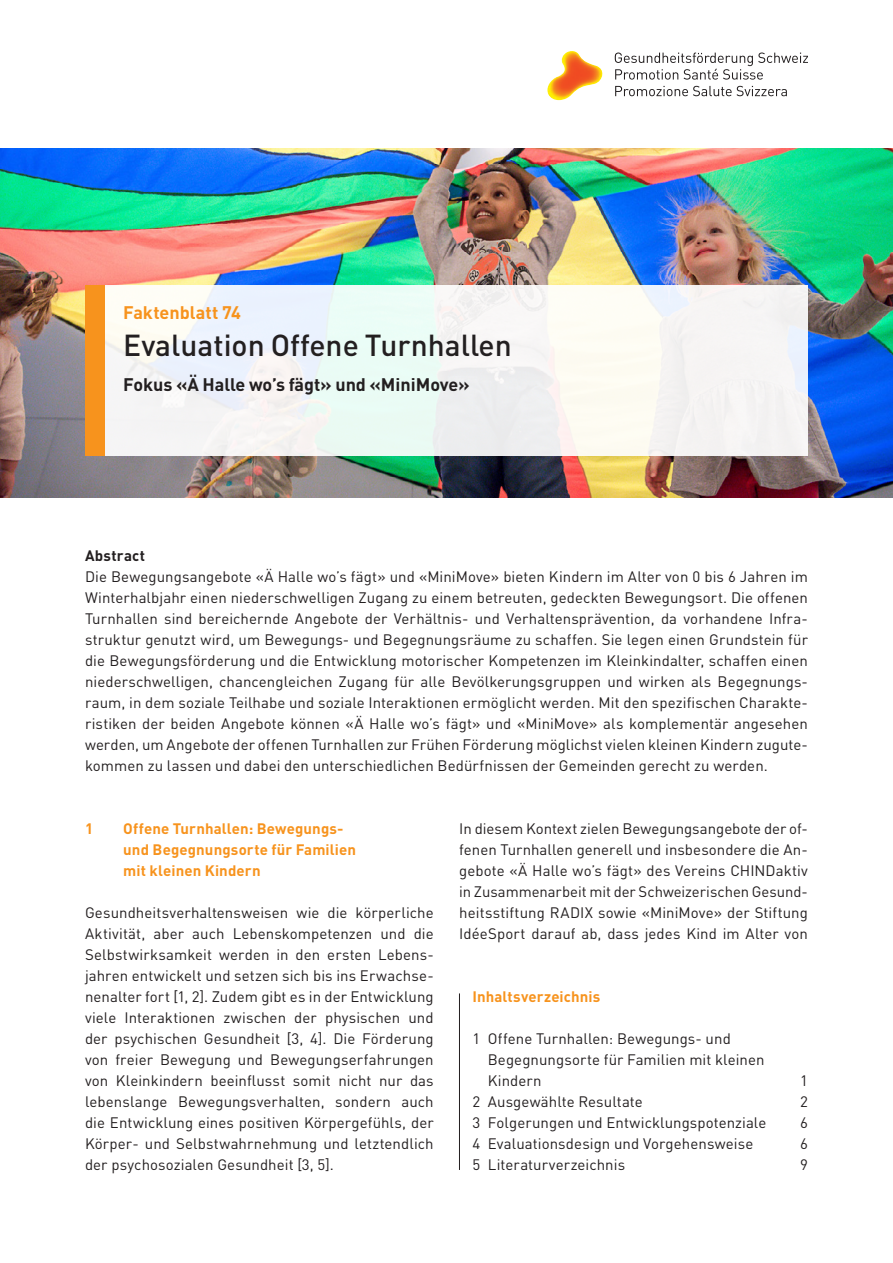
<style>
.page{position:relative;width:893px;height:1263px;background:#fff}
.page>*{position:absolute;margin:0;border:0;box-sizing:border-box;transform-origin:0 0}
.t1{font:500 30px "DIN Pro";color:#231f20}
.t2{font:700 18px "DIN Pro";color:#231f20}
.t3{font:700 18px "DIN Pro";color:#f7931d}
.t4{font:15px/21px "DIN Pro";letter-spacing:.005em;color:#231f20}
.t5{font:700 15px/21px "DIN Pro";letter-spacing:.01em;color:#f7931d}
.t6{font:700 15px "DIN Pro";letter-spacing:.02em;color:#231f20}
</style>
<div class="page">
<img style="left:0;top:149px;width:893px;height:349px">
<div style="left:85px;top:286px;width:723px;height:170px;background:#f4f5f4"></div>
<div style="left:85px;top:286px;width:19px;height:170px;background:#f7931d"></div>
<img style="left:547px;top:51px;width:56px;height:49px">
<svg style="left:615px;top:53px;width:193px;height:27px"></svg>
<svg style="left:615px;top:86px;width:172px;height:10px"></svg>
<hr style="left:459px;top:993px;width:1px;height:177px;background:#231f20">
<p class="t3" style="left:123px;top:300px;width:119px">Faktenblatt 74</p>
<h1 class="t1" style="left:123px;top:325px;width:390px">Evaluation Offene Turnhallen</h1>
<p class="t2" style="left:123px;top:372px;width:348px">Fokus «Ä Halle wo’s fägt» und «MiniMove»</p>
<p class="t6" style="left:85px;top:545px;width:62px">Abstract</p>
<p class="t4" style="left:85px;top:565px;width:724px">Die Bewegungsangebote «Ä Halle wo’s fägt» und «MiniMove» bieten Kindern im Alter von 0 bis 6 Jahren im Winterhalbjahr einen niederschwelligen Zugang zu einem betreuten, gedeckten Bewegungsort. Die offenen Turnhallen sind bereichernde Angebote der Verhältnis- und Verhaltensprävention, da vorhandene Infra&shy;struktur genutzt wird, um Bewegungs- und Begegnungsräume zu schaffen. Sie legen einen Grundstein für die Bewegungsförderung und die Entwicklung motorischer Kompetenzen im Kleinkindalter, schaffen einen niederschwelligen, chancengleichen Zugang für alle Bevölkerungsgruppen und wirken als Begegnungs&shy;raum, in dem soziale Teilhabe und soziale Interaktionen ermöglicht werden. Mit den spezifischen Charakte&shy;ristiken der beiden Angebote können «Ä Halle wo’s fägt» und «MiniMove» als komplementär angesehen werden, um Angebote der offenen Turnhallen zur Frühen Förderung möglichst vielen kleinen Kindern zugute&shy;kommen zu lassen und dabei den unterschiedlichen Bedürfnissen der Gemeinden gerecht zu werden.</p>
<p class="t5" style="left:85px;top:817px;width:10px">1</p>
<p class="t5" style="left:123px;top:817px;width:234px">Offene Turnhallen: Bewegungs&shy;und Begegnungsorte für Familien mit kleinen Kindern</p>
<p class="t4" style="left:85px;top:901px;width:350px;text-align:justify">Gesundheitsverhaltensweisen wie die körperliche Aktivität, aber auch Lebenskompetenzen und die Selbstwirksamkeit werden in den ersten Lebens&shy;jahren entwickelt und setzen sich bis ins Erwachse&shy;nenalter fort [1, 2]. Zudem gibt es in der Entwicklung viele Interaktionen zwischen der physischen und der psychischen Gesundheit [3, 4]. Die Förderung von freier Bewegung und Bewegungserfahrungen von Kleinkindern beeinflusst somit nicht nur das lebenslange Bewegungsverhalten, sondern auch die Entwicklung eines positiven Körpergefühls, der Körper- und Selbstwahrnehmung und letztendlich der psychosozialen Gesundheit [3, 5].</p>
<p class="t4" style="left:459px;top:817px;width:350px;text-align:justify">In diesem Kontext zielen Bewegungsangebote der of&shy;fenen Turnhallen generell und insbesondere die An&shy;gebote «Ä Halle wo’s fägt» des Vereins CHINDaktiv in Zusammenarbeit mit der Schweizerischen Gesund&shy;heitsstiftung RADIX sowie «MiniMove» der Stiftung IdéeSport darauf ab, dass jedes Kind im Alter von</p>
<p class="t5" style="left:472px;top:985px;width:129px">Inhaltsverzeichnis</p>
<p class="t4" style="left:488px;top:1027px;width:278px;text-indent:-15px">1 Offene Turnhallen: Bewegungs- und<br>Begegnungsorte für Familien mit kleinen<br>Kindern</p>
<p class="t4" style="left:800px;top:1069px;width:9px">1</p>
<p class="t4" style="left:472px;top:1090px;width:172px">2 Ausgewählte Resultate</p>
<p class="t4" style="left:800px;top:1090px;width:9px">2</p>
<p class="t4" style="left:472px;top:1111px;width:295px">3 Folgerungen und Entwicklungspotenziale</p>
<p class="t4" style="left:800px;top:1111px;width:9px">6</p>
<p class="t4" style="left:472px;top:1132px;width:282px">4 Evaluationsdesign und Vorgehensweise</p>
<p class="t4" style="left:800px;top:1132px;width:9px">6</p>
<p class="t4" style="left:472px;top:1153px;width:154px">5 Literaturverzeichnis</p>
<p class="t4" style="left:800px;top:1153px;width:9px">9</p>
</div>
